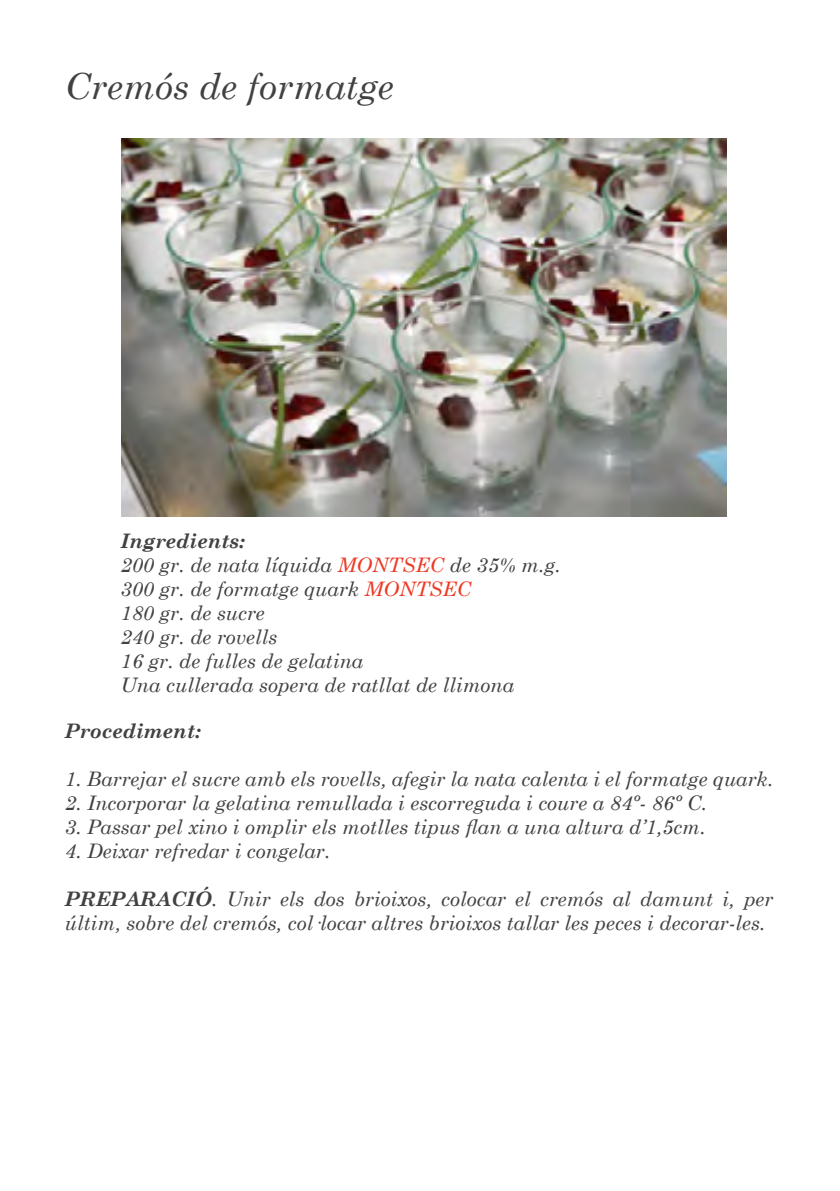
<style>
.page{position:relative;width:840px;height:1191px;background:#fff}
.page>*{position:absolute;margin:0;border:0;box-sizing:border-box;transform-origin:0 0}
.t1{font:italic 36px "Century Schoolbook";color:#414042}
.t2{font:italic 20px/24px "Century Schoolbook";color:#414042}
.t3{font:italic 700 20px "Century Schoolbook";color:#414042}
.s1{font-weight:700}
.s2{color:#ee3824}
</style>
<div class="page">
<img style="left:121px;top:138px;width:605px;height:378px">
<h1 class="t1" style="left:65px;top:64px;width:330px">Cremós de formatge</h1>
<p class="t2" style="left:120px;top:528px;width:441px"><span class="s1">Ingredients:<br></span>200 gr. de nata líquida <span class="s2">MONTSEC</span> de 35% m.g.<br>300 gr. de formatge quark <span class="s2">MONTSEC<br></span>180 gr. de sucre<br>240 gr. de rovells<br>16 gr. de fulles de gelatina<br>Una cullerada sopera de ratllat de llimona</p>
<p class="t3" style="left:65px;top:718px;width:137px">Procediment:</p>
<p class="t2" style="left:65px;top:766px;width:709px">1. Barrejar el sucre amb els rovells, afegir la nata calenta i el formatge quark.</p>
<p class="t2" style="left:65px;top:790px;width:643px">2. Incorporar la gelatina remullada i escorreguda i coure a 84º- 86º C.</p>
<p class="t2" style="left:65px;top:814px;width:641px">3. Passar pel xino i omplir els motlles tipus flan a una altura d’1,5cm.</p>
<p class="t2" style="left:65px;top:838px;width:267px">4. Deixar refredar i congelar.</p>
<p class="t2" style="left:65px;top:886px;width:709px"><span class="s1">PREPARACIÓ</span>. Unir els dos brioixos, colocar el cremós al damunt i, per últim, sobre del cremós, col·locar altres brioixos tallar les peces i decorar-les.</p>
</div>
